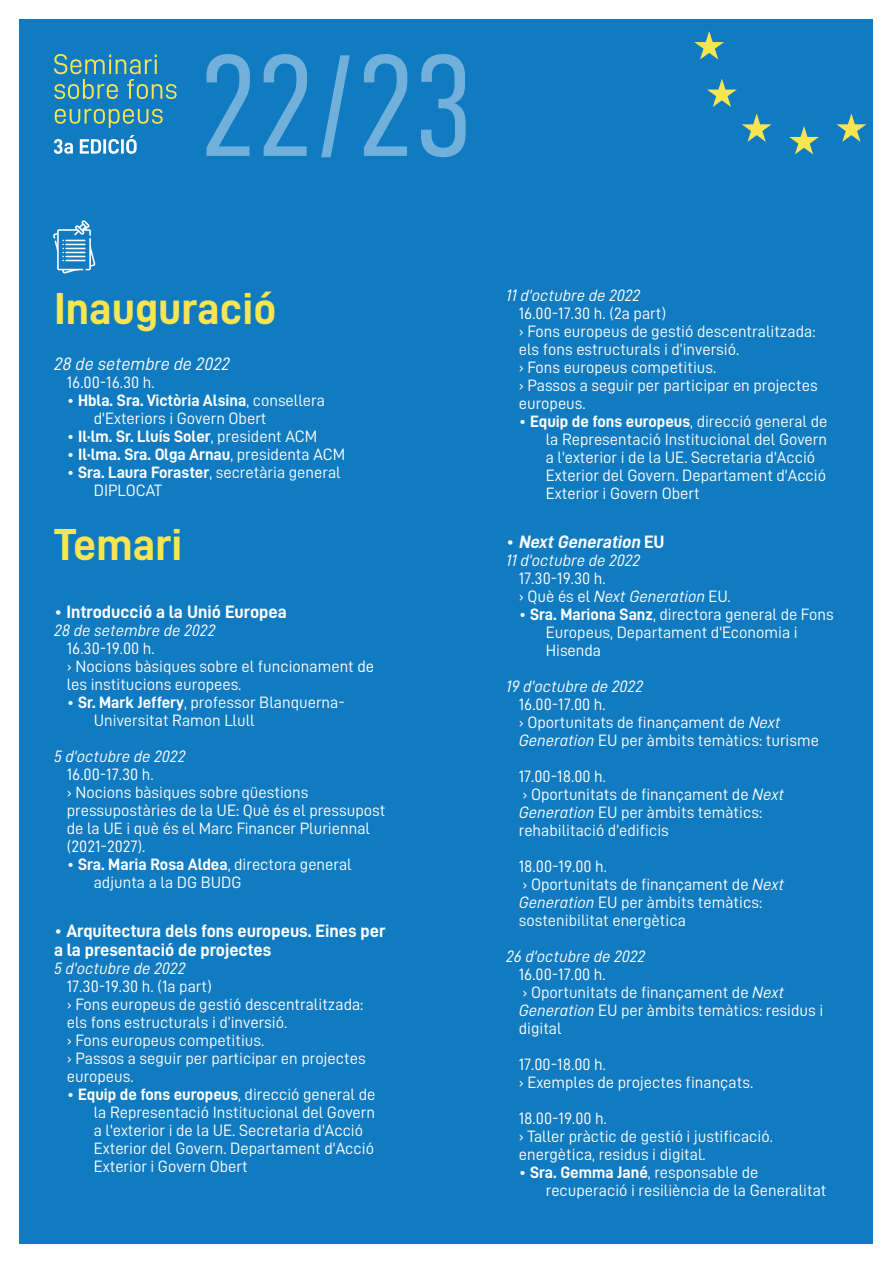
<style>
.page{position:relative;width:893px;height:1263px;background:#fff}
.page>*{position:absolute;margin:0;border:0;box-sizing:border-box;transform-origin:0 0}
.t1{font:45px "D DIN Bold";color:#f8e552}
.t2{font:18px/19.5px "D DIN Bold";color:#fff}
.t3{font:18px "D DIN Italic";color:#fff}
.t4{font:italic 18px "D DIN Bold";color:#fff}
.t5{font:16.5px/18px "D DIN";color:#fff}
.t6{font:16.5px "D DIN Italic";color:#fff}
.t7{font:16.5px "D DIN Bold";color:#fff}
.s1{font-family:"D DIN"}
.s2{font-family:"D DIN Bold"}
.s3{font-family:"D DIN";font-style:normal}
.s4{font-style:normal}
.s5{font-family:"D DIN Italic"}
</style>
<div class="page">
<div style="left:20px;top:19px;width:853px;height:1225px;background:#107bc1"></div>
<svg style="left:55px;top:109px;width:108px;height:19px"></svg>
<svg style="left:54px;top:54px;width:123px;height:45px"></svg>
<svg style="left:54px;top:135px;width:83px;height:19px"></svg>
<svg style="left:694px;top:31px;width:30px;height:29px"></svg>
<svg style="left:707px;top:79px;width:30px;height:28px"></svg>
<svg style="left:742px;top:113px;width:30px;height:29px"></svg>
<svg style="left:789px;top:126px;width:30px;height:28px"></svg>
<svg style="left:836px;top:113px;width:30px;height:29px"></svg>
<svg style="left:206px;top:54px;width:260px;height:103px"></svg>
<svg style="left:53px;top:220px;width:43px;height:54px"></svg>
<h1 class="t1" style="left:54px;top:284px;width:224px">Inauguració</h1>
<p class="t3" style="left:54px;top:354px;width:178px">28 de setembre de 2022</p>
<p class="t5" style="left:67px;top:373px;width:90px">16.00-16.30 h.</p>
<p class="t7" style="left:67px;top:391px;width:260px"><span class="s1">•</span> Hbla. Sra. Victòria Alsina<span class="s1">, consellera</span></p>
<p class="t5" style="left:94px;top:409px;width:174px">d'Exteriors i Govern Obert</p>
<p class="t7" style="left:67px;top:427px;width:252px"><span class="s1">•</span> Il·lm. Sr. Lluís Soler<span class="s1">, president ACM</span></p>
<p class="t7" style="left:67px;top:445px;width:280px"><span class="s1">•</span> Il·lma. Sra. Olga Arnau<span class="s1">, presidenta ACM</span></p>
<p class="t5" style="left:94px;top:463px;width:248px;text-indent:-27px">• <span class="s2">Sra. Laura Foraster</span>, secretària general<br>DIPLOCAT</p>
<h1 class="t1" style="left:54px;top:519px;width:130px">Temari</h1>
<p class="t2" style="left:54px;top:601px;width:234px"><span class="s1">•</span> Introducció a la Unió Europea</p>
<p class="t6" style="left:54px;top:621px;width:163px">28 de setembre de 2022</p>
<p class="t5" style="left:67px;top:639px;width:309px">16.30-19.00 h.<br>› Nocions bàsiques sobre el funcionament de les institucions europees.</p>
<p class="t5" style="left:94px;top:693px;width:253px;text-indent:-27px">• <span class="s2">Sr. Mark Jeffery</span>, professor Blanquerna-<br>Universitat Ramon Llull</p>
<p class="t6" style="left:54px;top:747px;width:133px">5 d'octubre de 2022</p>
<p class="t5" style="left:67px;top:765px;width:320px">16.00-17.30 h.<br>› Nocions bàsiques sobre qüestions pressupostàries de la UE: Què és el pressupost de la UE i què és el Marc Financer Pluriennal (2021-2027).</p>
<p class="t5" style="left:94px;top:855px;width:260px;text-indent:-27px">• <span class="s2">Sra. Maria Rosa Aldea</span>, directora general adjunta a la DG BUDG</p>
<p class="t2" style="left:54px;top:920px;width:333px"><span class="s1">•</span> Arquitectura dels fons europeus. Eines per a la presentació de projectes</p>
<p class="t6" style="left:54px;top:960px;width:133px">5 d'octubre de 2022</p>
<p class="t5" style="left:67px;top:977px;width:300px">17.30-19.30 h. (1a part)<br>› Fons europeus de gestió descentralitzada: els fons estructurals i d’inversió.<br>› Fons europeus competitius.<br>› Passos a seguir per participar en projectes europeus.</p>
<p class="t5" style="left:94px;top:1085px;width:283px;text-indent:-27px">• <span class="s2">Equip de fons europeus</span>, direcció general de la Representació Institucional del Govern a l'exterior i de la UE. Secretaria d'Acció Exterior del Govern. Departament d'Acció Exterior i Govern Obert</p>
<p class="t6" style="left:506px;top:286px;width:136px">11 d'octubre de 2022</p>
<p class="t5" style="left:519px;top:304px;width:300px">16.00-17.30 h. (2a part)<br>› Fons europeus de gestió descentralitzada: els fons estructurals i d’inversió.<br>› Fons europeus competitius.<br>› Passos a seguir per participar en projectes europeus.</p>
<p class="t5" style="left:546px;top:412px;width:283px;text-indent:-27px">• <span class="s2">Equip de fons europeus</span>, direcció general de la Representació Institucional del Govern a l'exterior i de la UE. Secretaria d'Acció Exterior del Govern. Departament d'Acció Exterior i Govern Obert</p>
<p class="t4" style="left:506px;top:532px;width:160px"><span class="s3">•</span> Next Generation <span class="s4">E U</span></p>
<p class="t6" style="left:506px;top:551px;width:136px">11 d'octubre de 2022</p>
<p class="t5" style="left:519px;top:569px;width:89px">17.30-19.30 h.</p>
<p class="t6" style="left:519px;top:587px;width:213px"><span class="s1">› Què és el</span> Next Generation <span class="s1">EU.</span></p>
<p class="t5" style="left:546px;top:605px;width:289px;text-indent:-27px">• <span class="s2">Sra. Mariona Sanz</span>, directora general de Fons<br>Europeus, Departament d'Economia i<br>Hisenda</p>
<p class="t6" style="left:506px;top:677px;width:139px">19 d'octubre de 2022</p>
<p class="t5" style="left:519px;top:695px;width:302px">16.00-17.00 h.<br>› Oportunitats de finançament de <span class="s5">Next<br>Generation</span> EU per àmbits temàtics: turisme</p>
<p class="t5" style="left:519px;top:767px;width:267px">17.00-18.00 h.<br>› Oportunitats de finançament de <span class="s5">Next<br>Generation</span> EU per àmbits temàtics: rehabilitació d’edificis</p>
<p class="t5" style="left:519px;top:857px;width:267px">18.00-19.00 h.<br>› Oportunitats de finançament de <span class="s5">Next<br>Generation</span> EU per àmbits temàtics: sostenibilitat energètica</p>
<p class="t6" style="left:506px;top:947px;width:141px">26 d'octubre de 2022</p>
<p class="t5" style="left:519px;top:965px;width:306px">16.00-17.00 h.<br>› Oportunitats de finançament de <span class="s5">Next<br>Generation</span> EU per àmbits temàtics: residus i digital</p>
<p class="t5" style="left:519px;top:1055px;width:236px">17.00-18.00 h.<br>› Exemples de projectes finançats.</p>
<p class="t5" style="left:519px;top:1109px;width:256px">18.00-19.00 h.<br>› Taller pràctic de gestió i justificació. energètica, residus i digital.</p>
<p class="t5" style="left:546px;top:1163px;width:282px;text-indent:-27px">• <span class="s2">Sra. Gemma Jané</span>, responsable de recuperació i resiliència de la Generalitat</p>
</div>
